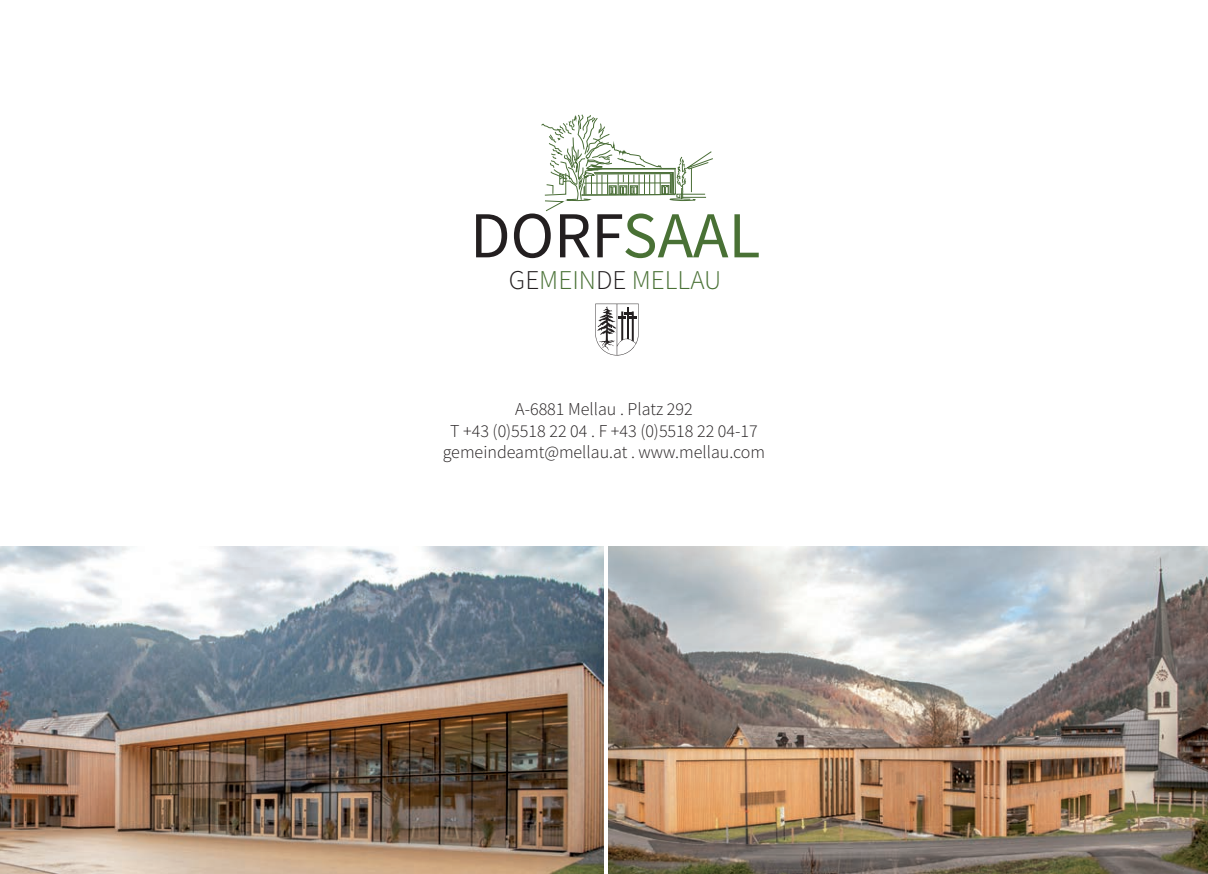
<style>
.page{position:relative;width:1208px;height:874px;background:#fff}
.page>*{position:absolute;margin:0;border:0;box-sizing:border-box;transform-origin:0 0}
.t1{font:65.6px "Source Sans Pro";color:#231f20}
.t2{font:300 27px "Source Sans Pro";color:#497135}
.t3{font:300 18px/21.6px "Source Sans Pro";color:#231f20;text-align:center}
.s1{color:#497135}
.s2{color:#231f20}
</style>
<div class="page">
<img style="left:0;top:546px;width:604px;height:327px">
<img style="left:608px;top:546px;width:600px;height:327px">
<svg style="left:541px;top:115px;width:172px;height:96px"></svg>
<svg style="left:595px;top:303px;width:43px;height:52px"></svg>
<h1 class="t1" style="left:470px;top:194px;width:292px">DORF<span class="s1">SAAL</span></h1>
<h2 class="t2" style="left:509px;top:264px;width:214px"><span class="s2">GE</span>MEIN<span class="s2">DE</span> MELLAU</h2>
<p class="t3" style="left:443px;top:398px;width:324px">A-6881 Mellau . Platz 292<br>T +43 (0)5518 22 04 . F +43 (0)5518 22 04-17 gemeindeamt@mellau.at . www.mellau.com</p>
</div>
